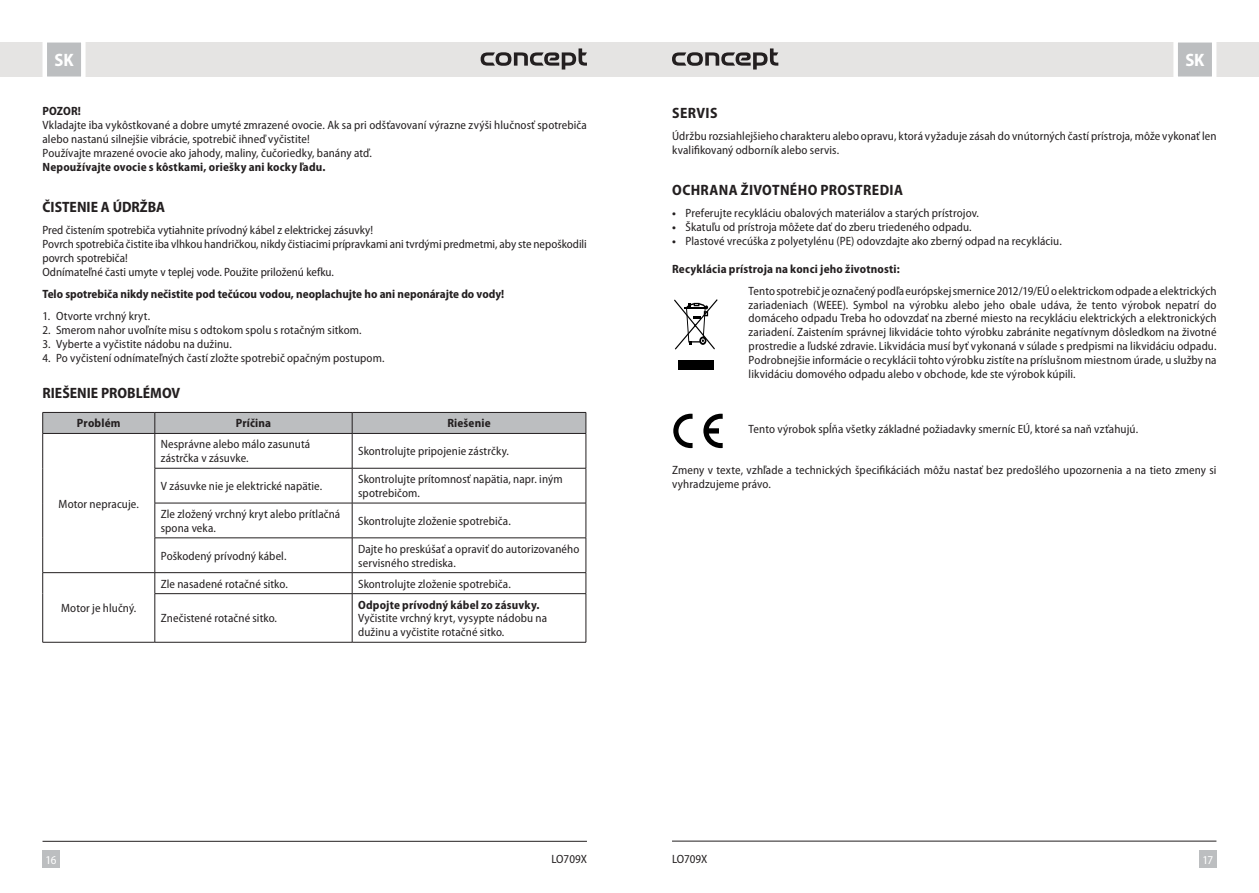
<style>
.page{position:relative;width:1259px;height:893px;background:#fff}
.page>*{position:absolute;margin:0;border:0;box-sizing:border-box;transform-origin:0 0}
.t1{font:700 semi-condensed 18px "Myriad Pro";color:#fff}
.Paragraph_Style_2{font:700 semi-condensed 15px "Myriad Pro";color:#231f20}
.Nadpis_moje_CZ{font:700 semi-condensed 15px "Myriad Pro";letter-spacing:.02em;color:#231f20}
.Odrážky-moje_norm{font:700 semi-condensed 15px "Myriad Pro";letter-spacing:.02em;color:#231f20}
.Text{font:semi-condensed 12px/13.8px "Myriad Pro";letter-spacing:.01em;color:#231f20}
.Odrážky{font:semi-condensed 12px/13.8px "Myriad Pro";letter-spacing:.01em;color:#231f20}
.Paragraph_Style_2-2{font:semi-condensed 12px/13.8px "Myriad Pro";color:#231f20}
.Odrážky_čísla_pokrač{font:semi-condensed 12px/13.8px "Myriad Pro";letter-spacing:.01em;color:#231f20}
.Paragraph_Style_2-3{font:700 semi-condensed 12px "Myriad Pro";color:#231f20}
.Odrážky_čísla_pokrač-2{font:700 semi-condensed 12px "Myriad Pro";letter-spacing:.015em;color:#231f20}
.Text-2{font:700 semi-condensed 12px "Myriad Pro";letter-spacing:.015em;color:#231f20}
.Odrážky-2{font:700 semi-condensed 12px "Myriad Pro";letter-spacing:.015em;color:#231f20}
.t2{font:semi-condensed 12px "Myriad Pro";color:#fff}
.s1{font-weight:700}
</style>
<div class="page">
<div style="left:629px;top:43px;width:630px;height:34px;background:#e5e4e3"></div>
<div style="left:0;top:43px;width:629px;height:34px;background:#e5e4e3"></div>
<div style="left:43px;top:850px;width:17px;height:17px;background:#bcbec0"></div>
<div style="left:1199px;top:850px;width:17px;height:17px;background:#bcbec0"></div>
<svg style="left:1171px;top:42px;width:47px;height:35px;background:#cdced0"></svg>
<svg style="left:40px;top:42px;width:48px;height:35px;background:#cecfd0"></svg>
<hr style="left:672px;top:841px;width:544px;height:1px;background:#231f20">
<hr style="left:43px;top:841px;width:544px;height:1px;background:#231f20">
<svg style="left:480px;top:48px;width:107px;height:22px"></svg>
<svg style="left:672px;top:48px;width:106px;height:22px"></svg>
<svg style="left:42px;top:412px;width:544px;height:21px;background:#b3b5b7"></svg>
<hr style="left:43px;top:433px;width:112px;height:1px;background:#231f20">
<hr style="left:42px;top:434px;width:1px;height:34px;background:#231f20">
<hr style="left:42px;top:468px;width:1px;height:35px;background:#231f20">
<hr style="left:42px;top:503px;width:1px;height:35px;background:#231f20">
<hr style="left:42px;top:538px;width:1px;height:34px;background:#231f20">
<hr style="left:155px;top:433px;width:197px;height:1px;background:#231f20">
<hr style="left:155px;top:434px;width:1px;height:34px;background:#231f20">
<hr style="left:352px;top:433px;width:234px;height:1px;background:#231f20">
<hr style="left:352px;top:434px;width:1px;height:34px;background:#231f20">
<hr style="left:585px;top:434px;width:1px;height:34px;background:#231f20">
<hr style="left:155px;top:468px;width:197px;height:1px;background:#231f20">
<hr style="left:155px;top:468px;width:1px;height:35px;background:#231f20">
<hr style="left:352px;top:468px;width:234px;height:1px;background:#231f20">
<hr style="left:352px;top:468px;width:1px;height:35px;background:#231f20">
<hr style="left:585px;top:468px;width:1px;height:35px;background:#231f20">
<hr style="left:155px;top:503px;width:197px;height:1px;background:#231f20">
<hr style="left:155px;top:503px;width:1px;height:35px;background:#231f20">
<hr style="left:352px;top:503px;width:234px;height:1px;background:#231f20">
<hr style="left:352px;top:503px;width:1px;height:35px;background:#231f20">
<hr style="left:585px;top:503px;width:1px;height:35px;background:#231f20">
<hr style="left:155px;top:538px;width:197px;height:1px;background:#231f20">
<hr style="left:155px;top:538px;width:1px;height:34px;background:#231f20">
<hr style="left:352px;top:538px;width:234px;height:1px;background:#231f20">
<hr style="left:352px;top:538px;width:1px;height:34px;background:#231f20">
<hr style="left:585px;top:538px;width:1px;height:34px;background:#231f20">
<hr style="left:43px;top:572px;width:112px;height:1px;background:#231f20">
<svg style="left:42px;top:573px;width:1px;height:21px"></svg>
<hr style="left:42px;top:594px;width:1px;height:48px;background:#231f20">
<hr style="left:43px;top:642px;width:112px;height:1px;background:#231f20">
<hr style="left:155px;top:572px;width:197px;height:1px;background:#231f20">
<svg style="left:155px;top:573px;width:1px;height:20px"></svg>
<hr style="left:352px;top:572px;width:234px;height:1px;background:#231f20">
<svg style="left:352px;top:573px;width:1px;height:20px"></svg>
<svg style="left:585px;top:573px;width:1px;height:20px"></svg>
<hr style="left:155px;top:593px;width:197px;height:1px;background:#231f20">
<hr style="left:155px;top:594px;width:1px;height:48px;background:#231f20">
<hr style="left:352px;top:593px;width:234px;height:1px;background:#231f20">
<hr style="left:352px;top:594px;width:1px;height:48px;background:#231f20">
<hr style="left:585px;top:594px;width:1px;height:48px;background:#231f20">
<hr style="left:155px;top:642px;width:197px;height:1px;background:#231f20">
<hr style="left:352px;top:642px;width:234px;height:1px;background:#231f20">
<div style="left:678px;top:360px;width:35px;height:10px;background:#000"></div>
<svg style="left:674px;top:299px;width:44px;height:51px"></svg>
<svg style="left:673px;top:413px;width:19px;height:35px"></svg>
<svg style="left:703px;top:413px;width:20px;height:35px"></svg>
<h1 class="t1" style="left:54px;top:50px;width:21px">SK</h1>
<h1 class="t1" style="left:1185px;top:50px;width:21px">SK</h1>
<p class="Odrážky_čísla_pokrač-2" style="left:43px;top:105px;width:40px">POZOR!</p>
<p class="Odrážky_čísla_pokrač" style="left:43px;top:118px;width:546px">Vkladajte iba vykôstkované a dobre umyté zmrazené ovocie. Ak sa pri odšťavovaní výrazne zvýši hlučnosť spotrebiča alebo nastanú silnejšie vibrácie, spotrebič ihneď vyčistite!</p>
<p class="Odrážky_čísla_pokrač" style="left:43px;top:146px;width:331px">Používajte mrazené ovocie ako jahody, maliny, čučoriedky, banány atď.</p>
<p class="Odrážky_čísla_pokrač-2" style="left:43px;top:160px;width:284px">Nepoužívajte ovocie s kôstkami, oriešky ani kocky ľadu.</p>
<p class="Paragraph_Style_2" style="left:43px;top:198px;width:124px">ČISTENIE A ÚDRŽBA</p>
<p class="Paragraph_Style_2-2" style="left:43px;top:224px;width:332px">Pred čistením spotrebiča vytiahnite prívodný kábel z elektrickej zásuvky!</p>
<p class="Paragraph_Style_2-2" style="left:43px;top:237px;width:546px">Povrch spotrebiča čistite iba vlhkou handričkou, nikdy čistiacimi prípravkami ani tvrdými predmetmi, aby ste nepoškodili povrch spotrebiča!</p>
<p class="Paragraph_Style_2-2" style="left:43px;top:265px;width:293px">Odnímateľné časti umyte v teplej vode. Použite priloženú kefku.</p>
<p class="Paragraph_Style_2-3" style="left:43px;top:287px;width:463px">Telo spotrebiča nikdy nečistite pod tečúcou vodou, neoplachujte ho ani neponárajte do vody!</p>
<p class="Text" style="left:43px;top:310px;width:109px">1. Otvorte vrchný kryt.</p>
<p class="Text" style="left:43px;top:323px;width:321px">2. Smerom nahor uvoľníte misu s odtokom spolu s rotačným sitkom.</p>
<p class="Text" style="left:43px;top:337px;width:191px">3. Vyberte a vyčistite nádobu na dužinu.</p>
<p class="Text" style="left:43px;top:351px;width:343px">4. Po vyčistení odnímateľných častí zložte spotrebič opačným postupom.</p>
<p class="Paragraph_Style_2" style="left:43px;top:384px;width:139px">RIEŠENIE PROBLÉMOV</p>
<p class="Odrážky-2" style="left:77px;top:417px;width:45px">Problém</p>
<p class="Odrážky-2" style="left:236px;top:417px;width:37px">Príčina</p>
<p class="Odrážky-2" style="left:447px;top:417px;width:45px">Riešenie</p>
<p class="Odrážky" style="left:59px;top:497px;width:82px">Motor nepracuje.</p>
<p class="Odrážky" style="left:61px;top:601px;width:76px">Motor je hlučný.</p>
<p class="Odrážky" style="left:161px;top:438px;width:151px">Nesprávne alebo málo zasunutá zástrčka v zásuvke.</p>
<p class="Odrážky" style="left:358px;top:445px;width:152px">Skontrolujte pripojenie zástrčky.</p>
<p class="Odrážky" style="left:161px;top:479px;width:163px">V zásuvke nie je elektrické napätie.</p>
<p class="Odrážky" style="left:358px;top:473px;width:206px">Skontrolujte prítomnosť napätia, napr. iným spotrebičom.</p>
<p class="Odrážky" style="left:161px;top:507px;width:181px">Zle zložený vrchný kryt alebo prítlačná spona veka.</p>
<p class="Odrážky" style="left:358px;top:514px;width:154px">Skontrolujte zloženie spotrebiča.</p>
<p class="Odrážky" style="left:161px;top:549px;width:127px">Poškodený prívodný kábel.</p>
<p class="Odrážky" style="left:358px;top:542px;width:223px">Dajte ho preskúšať a opraviť do autorizovaného servisného strediska.</p>
<p class="Odrážky" style="left:161px;top:577px;width:129px">Zle nasadené rotačné sitko.</p>
<p class="Odrážky" style="left:358px;top:577px;width:154px">Skontrolujte zloženie spotrebiča.</p>
<p class="Odrážky" style="left:161px;top:612px;width:118px">Znečistené rotačné sitko.</p>
<p class="Odrážky" style="left:358px;top:598px;width:190px"><span class="s1">Odpojte prívodný kábel zo zásuvky.<br></span>Vyčistite vrchný kryt, vysypte nádobu na dužinu a vyčistite rotačné sitko.</p>
<p class="Odrážky-moje_norm" style="left:672px;top:104px;width:47px">SERVIS</p>
<p class="Text" style="left:672px;top:129px;width:546px">Údržbu rozsiahlejšieho charakteru alebo opravu, ktorá vyžaduje zásah do vnútorných častí prístroja, môže vykonať len kvalifikovaný odborník alebo servis.</p>
<p class="Nadpis_moje_CZ" style="left:672px;top:182px;width:232px">OCHRANA ŽIVOTNÉHO PROSTREDIA</p>
<p class="Text" style="left:672px;top:207px;width:308px"><span class="s1">•</span> Preferujte recykláciu obalových materiálov a starých prístrojov.</p>
<p class="Text" style="left:672px;top:221px;width:301px"><span class="s1">•</span> Škatuľu od prístroja môžete dať do zberu triedeného odpadu.</p>
<p class="Text" style="left:672px;top:234px;width:391px"><span class="s1">•</span> Plastové vrecúška z polyetylénu (PE) odovzdajte ako zberný odpad na recykláciu.</p>
<p class="Text-2" style="left:672px;top:262px;width:229px">Recyklácia prístroja na konci jeho životnosti:</p>
<p class="Text" style="left:748px;top:284px;width:469px;text-align:justify">Tento spotrebič je označený podľa európskej smernice 2012/19/EÚ o elektrickom odpade a elektrických zariadeniach (WEEE). Symbol na výrobku alebo jeho obale udáva, že tento výrobok nepatrí do domáceho odpadu Treba ho odovzdať na zberné miesto na recykláciu elektrických a elektronických zariadení. Zaistením správnej likvidácie tohto výrobku zabránite negatívnym dôsledkom na životné prostredie a ľudské zdravie. Likvidácia musí byť vykonaná v súlade s predpismi na likvidáciu odpadu.<br>Podrobnejšie informácie o recyklácii tohto výrobku zistíte na príslušnom miestnom úrade, u služby na likvidáciu domového odpadu alebo v obchode, kde ste výrobok kúpili.</p>
<p class="Text" style="left:748px;top:422px;width:391px">Tento výrobok spĺňa všetky základné požiadavky smerníc EÚ, ktoré sa naň vzťahujú.</p>
<p class="Text" style="left:672px;top:464px;width:546px">Zmeny v texte, vzhľade a technických špecifikáciách môžu nastať bez predošlého upozornenia a na tieto zmeny si vyhradzujeme právo.</p>
<p class="Text" style="left:551px;top:852px;width:37px">LO709X</p>
<p class="Text" style="left:672px;top:852px;width:37px">LO709X</p>
<p class="t2" style="left:46px;top:853px;width:12px">16</p>
<p class="t2" style="left:1202px;top:853px;width:12px">17</p>
</div>
